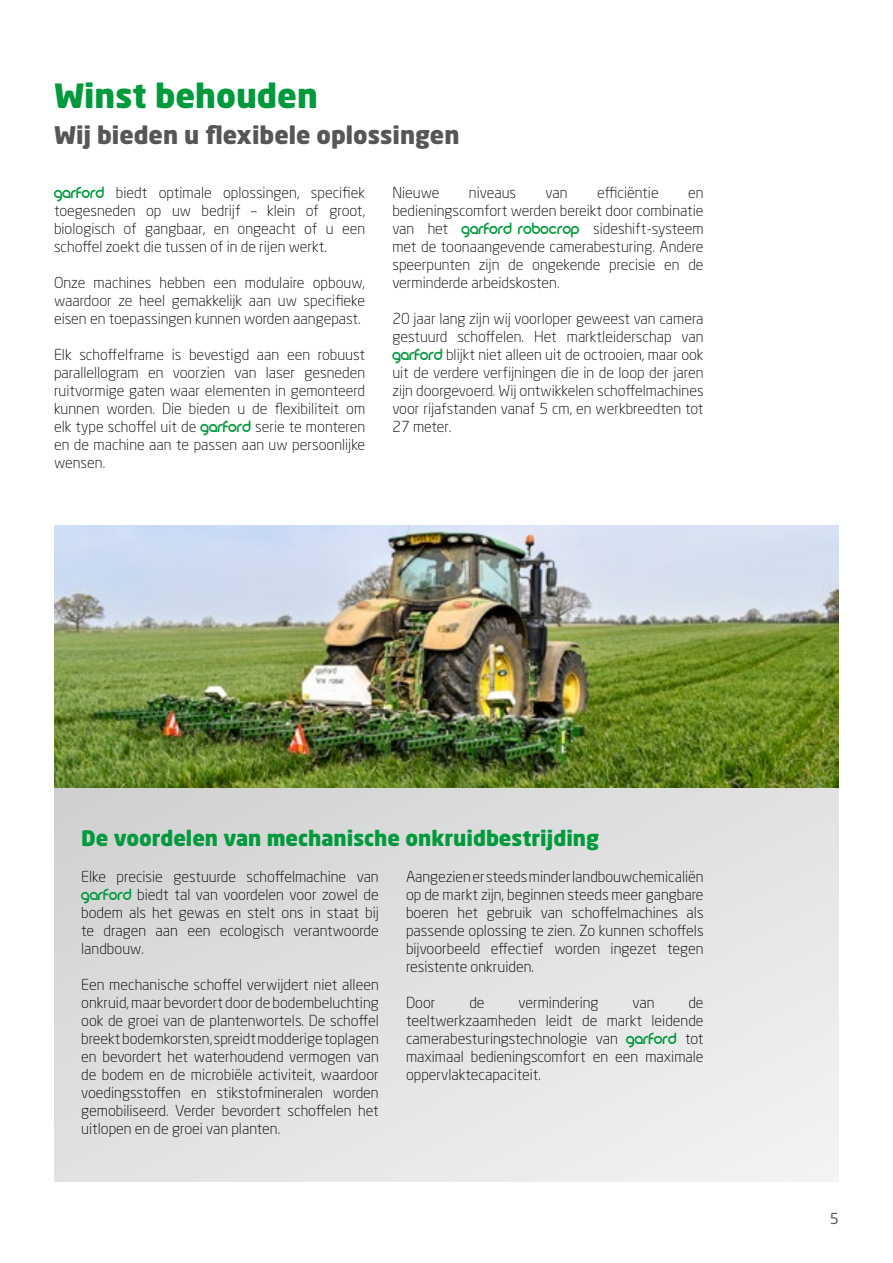
<style>
.page{position:relative;width:893px;height:1263px;background:#fff}
.page>*{position:absolute;margin:0;border:0;box-sizing:border-box;transform-origin:0 0}
.t1{font:900 33px "Neo Sans W1 G";color:#009a3c}
.t2{font:900 24px "Neo Sans W1 G";color:#565655}
.t3{font:900 21px "Neo Sans W1 G";color:#009a3c}
.t4{font:300 15px/18px "Neo Sans W1 G";color:#000;text-align:justify}
.t5{font:15px "Neo Sans W1 G";color:#565655}
.s1{font-family:"REZ";font-weight:400;font-size:18px;color:#009a3c}
</style>
<div class="page">
<div style="left:54px;top:765px;width:785px;height:417px;background:linear-gradient(to right,#d8d8d9,#eaebeb)"></div>
<img style="left:54px;top:525px;width:785px;height:263px">
<h1 class="t1" style="left:54px;top:82px;width:265px">Winst behouden</h1>
<h2 class="t2" style="left:54px;top:125px;width:407px">Wĳ bieden u flexibele oplossingen</h2>
<p class="t4" style="left:54px;top:185px;width:313px"><span class="s1">garford</span> biedt optimale oplossingen, specifiek toegesneden op uw bedrĳf – klein of groot, biologisch of gangbaar, en ongeacht of u een schoffel zoekt die tussen of in de rĳen werkt.</p>
<p class="t4" style="left:54px;top:275px;width:313px">Onze machines hebben een modulaire opbouw, waardoor ze heel gemakkelĳk aan uw specifieke eisen en toepassingen kunnen worden aangepast.</p>
<p class="t4" style="left:54px;top:347px;width:313px">Elk schoffelframe is bevestigd aan een robuust parallellogram en voorzien van laser gesneden ruitvormige gaten waar elementen in gemonteerd kunnen worden. Die bieden u de flexibiliteit om elk type schoffel uit de <span class="s1">Garford</span> serie te monteren en de machine aan te passen aan uw persoonlĳke wensen.</p>
<p class="t4" style="left:392px;top:185px;width:49px">Nieuwe</p>
<p class="t4" style="left:469px;top:185px;width:49px">niveaus</p>
<p class="t4" style="left:546px;top:185px;width:24px">van</p>
<p class="t4" style="left:597px;top:185px;width:63px">efficiëntie</p>
<p class="t4" style="left:392px;top:185px;width:313px;text-indent:296px">en bedieningscomfort werden bereikt door combinatie van het <span class="s1">Garford robocrop</span> sideshift-systeem met de toonaangevende camerabesturing. Andere speerpunten zĳn de ongekende precisie en de verminderde arbeidskosten.</p>
<p class="t4" style="left:392px;top:311px;width:313px">20 jaar lang zĳn wĳ voorloper geweest van camera gestuurd schoffelen. Het marktleiderschap van <span class="s1">Garford</span> blĳkt niet alleen uit de octrooien, maar ook uit de verdere verfĳningen die in de loop der jaren zĳn doorgevoerd. Wĳ ontwikkelen schoffelmachines voor rĳafstanden vanaf 5 cm, en werkbreedten tot 27 meter.</p>
<h3 class="t3" style="left:81px;top:829px;width:519px">De voordelen van mechanische onkruidbestrĳding</h3>
<p class="t4" style="left:81px;top:869px;width:299px">Elke precisie gestuurde schoffelmachine van <span class="s1">Garford</span> biedt tal van voordelen voor zowel de bodem als het gewas en stelt ons in staat bĳ te dragen aan een ecologisch verantwoorde landbouw.</p>
<p class="t4" style="left:81px;top:977px;width:299px">Een mechanische schoffel verwĳdert niet alleen onkruid, maar bevordert door de bodembeluchting ook de groei van de plantenwortels. De schoffel breekt bodemkorsten, spreidt modderige toplagen en bevordert het waterhoudend vermogen van de bodem en de microbiële activiteit, waardoor voedingsstoffen en stikstofmineralen worden gemobiliseerd. Verder bevordert schoffelen het uitlopen en de groei van planten.</p>
<p class="t4" style="left:406px;top:869px;width:299px">Aangezien er steeds minder landbouwchemicaliën op de markt zĳn, beginnen steeds meer gangbare boeren het gebruik van schoffelmachines als passende oplossing te zien. Zo kunnen schoffels bĳvoorbeeld effectief worden ingezet tegen resistente onkruiden.</p>
<p class="t4" style="left:406px;top:995px;width:31px">Door</p>
<p class="t4" style="left:469px;top:995px;width:17px">de</p>
<p class="t4" style="left:519px;top:995px;width:82px">vermindering</p>
<p class="t4" style="left:632px;top:995px;width:24px">van</p>
<p class="t4" style="left:406px;top:995px;width:299px;text-indent:282px">de teeltwerkzaamheden leidt de markt leidende camerabesturingstechnologie van <span class="s1">Garford</span> tot maximaal bedieningscomfort en een maximale oppervlaktecapaciteit.</p>
<p class="t5" style="left:830px;top:1212px;width:11px">5</p>
</div>
